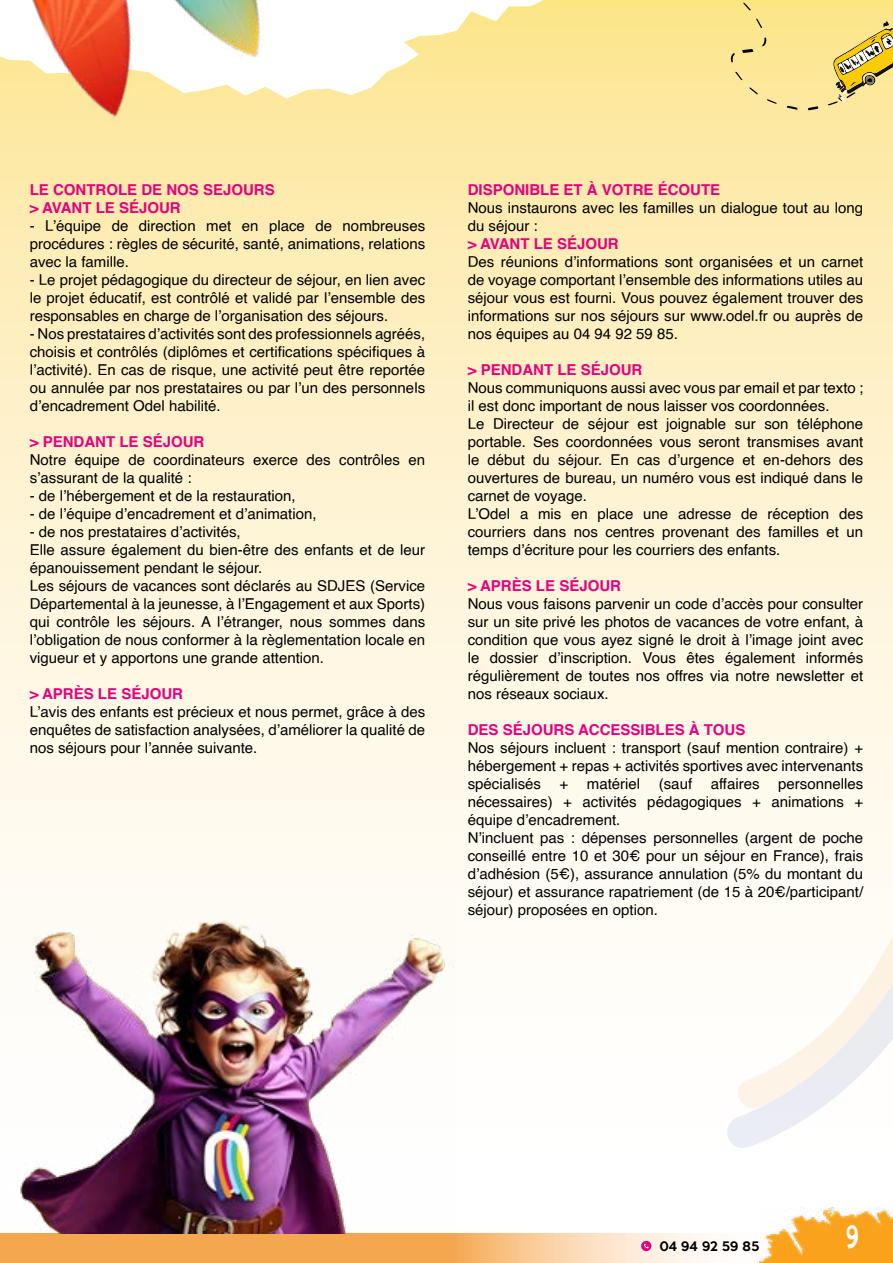
<style>
.page{position:relative;width:893px;height:1263px;background:#fff}
.page>*{position:absolute;margin:0;border:0;box-sizing:border-box;transform-origin:0 0}
.t1{font:37.5px "Growl rounded";color:#fff}
.t2{font:15px/18px "Helvetica";color:#000;text-align:justify}
.t3{font:700 15px/18px "Helvetica";color:#e6007d}
.t4{font:500 12px "Keep Calm";color:#000}
</style>
<div class="page">
<svg style="left:0;top:1233px;width:709px;height:30px;background:#f4b671"></svg>
<img style="left:759px;top:1208px;width:134px;height:55px">
<svg style="left:641px;top:1241px;width:10px;height:10px"></svg>
<svg style="left:644px;top:1244px;width:5px;height:4px"></svg>
<div style="left:0;top:0;width:893px;height:1179px;background:linear-gradient(to bottom,#fde79c,#fff)"></div>
<svg style="left:0;top:0;width:544px;height:99px"></svg>
<svg style="left:743px;top:3px;width:8px;height:7px"></svg>
<svg style="left:762px;top:37px;width:4px;height:9px"></svg>
<svg style="left:756px;top:18px;width:6px;height:10px"></svg>
<svg style="left:742px;top:49px;width:11px;height:4px"></svg>
<svg style="left:808px;top:106px;width:10px;height:4px"></svg>
<svg style="left:735px;top:72px;width:8px;height:8px"></svg>
<svg style="left:787px;top:106px;width:11px;height:4px"></svg>
<svg style="left:767px;top:99px;width:10px;height:5px"></svg>
<svg style="left:730px;top:53px;width:5px;height:10px"></svg>
<svg style="left:749px;top:87px;width:9px;height:7px"></svg>
<svg style="left:828px;top:18px;width:65px;height:87px;background:#dec86e"></svg>
<svg style="left:736px;top:777px;width:157px;height:9px"></svg>
<svg style="left:725px;top:786px;width:168px;height:364px;fill:#fffcf4"></svg>
<img style="left:0;top:899px;width:457px;height:334px">
<img style="left:21px;top:0;width:275px;height:123px">
<p class="t3" style="left:30px;top:181px;width:247px">LE CONTROLE DE NOS SEJOURS &gt; AVANT LE SÉJOUR</p>
<p class="t2" style="left:30px;top:218px;width:397px">- L’équipe de direction met en place de nombreuses procédures : règles de sécurité, santé, animations, relations avec la famille.</p>
<p class="t2" style="left:30px;top:272px;width:397px">- Le projet pédagogique du directeur de séjour, en lien avec le projet éducatif, est contrôlé et validé par l’ensemble des responsables en charge de l’organisation des séjours.</p>
<p class="t2" style="left:30px;top:326px;width:397px">- Nos prestataires d’activités sont des professionnels agréés, choisis et contrôlés (diplômes et certifications spécifiques à l’activité). En cas de risque, une activité peut être reportée ou annulée par nos prestataires ou par l’un des personnels d’encadrement Odel habilité.</p>
<p class="t3" style="left:30px;top:433px;width:176px">&gt; PENDANT LE SÉJOUR</p>
<p class="t2" style="left:30px;top:452px;width:397px">Notre équipe de coordinateurs exerce des contrôles en s’assurant de la qualité :</p>
<p class="t2" style="left:30px;top:488px;width:267px">- de l’hébergement et de la restauration,</p>
<p class="t2" style="left:30px;top:506px;width:288px">- de l’équipe d’encadrement et d’animation,</p>
<p class="t2" style="left:30px;top:524px;width:397px;text-align:left">- de nos prestataires d’activités,<br>Elle assure également du bien-être des enfants et de leur épanouissement pendant le séjour.<br>Les séjours de vacances sont déclarés au SDJES (Service Départemental à la jeunesse, à l’Engagement et aux Sports) qui contrôle les séjours. A l’étranger, nous sommes dans l’obligation de nous conformer à la règlementation locale en vigueur et y apportons une grande attention.</p>
<p class="t3" style="left:30px;top:685px;width:155px">&gt; APRÈS LE SÉJOUR</p>
<p class="t2" style="left:30px;top:704px;width:397px">L’avis des enfants est précieux et nous permet, grâce à des enquêtes de satisfaction analysées, d’améliorer la qualité de nos séjours pour l’année suivante.</p>
<p class="t3" style="left:468px;top:181px;width:254px">DISPONIBLE ET À VOTRE ÉCOUTE</p>
<p class="t2" style="left:468px;top:200px;width:397px">Nous instaurons avec les familles un dialogue tout au long du séjour :</p>
<p class="t3" style="left:468px;top:235px;width:153px">&gt; AVANT LE SÉJOUR</p>
<p class="t2" style="left:468px;top:254px;width:397px">Des réunions d’informations sont organisées et un carnet de voyage comportant l’ensemble des informations utiles au séjour vous est fourni. Vous pouvez également trouver des informations sur nos séjours sur www.odel.fr ou auprès de nos équipes au 04 94 92 59 85.</p>
<p class="t3" style="left:468px;top:361px;width:176px">&gt; PENDANT LE SÉJOUR</p>
<p class="t2" style="left:468px;top:380px;width:397px;text-align:left">Nous communiquons aussi avec vous par email et par texto ; il est donc important de nous laisser vos coordonnées.<br>Le Directeur de séjour est joignable sur son téléphone portable. Ses coordonnées vous seront transmises avant le début du séjour. En cas d’urgence et en-dehors des ouvertures de bureau, un numéro vous est indiqué dans le carnet de voyage.<br>L’Odel a mis en place une adresse de réception des courriers dans nos centres provenant des familles et un temps d’écriture pour les courriers des enfants.</p>
<p class="t3" style="left:468px;top:577px;width:155px">&gt; APRÈS LE SÉJOUR</p>
<p class="t2" style="left:468px;top:596px;width:397px">Nous vous faisons parvenir un code d’accès pour consulter sur un site privé les photos de vacances de votre enfant, à condition que vous ayez signé le droit à l’image joint avec le dossier d’inscription. Vous êtes également informés régulièrement de toutes nos offres via notre newsletter et nos réseaux sociaux.</p>
<p class="t3" style="left:468px;top:721px;width:279px">DES SÉJOURS ACCESSIBLES À TOUS</p>
<p class="t2" style="left:468px;top:740px;width:397px;text-align:left">Nos séjours incluent : transport (sauf mention contraire) + hébergement + repas + activités sportives avec intervenants spécialisés + matériel (sauf affaires personnelles nécessaires) + activités pédagogiques + animations + équipe d’encadrement.<br>N’incluent pas : dépenses personnelles (argent de poche conseillé entre 10 et 30€ pour un séjour en France), frais d’adhésion (5€), assurance annulation (5% du montant du séjour) et assurance rapatriement (de 15 à 20€/participant/ séjour) proposées en option.</p>
<p class="t4" style="left:659px;top:1235px;width:102px">04 94 92 59 85</p>
<h1 class="t1" style="left:847px;top:1217px;width:13px">9</h1>
</div>
